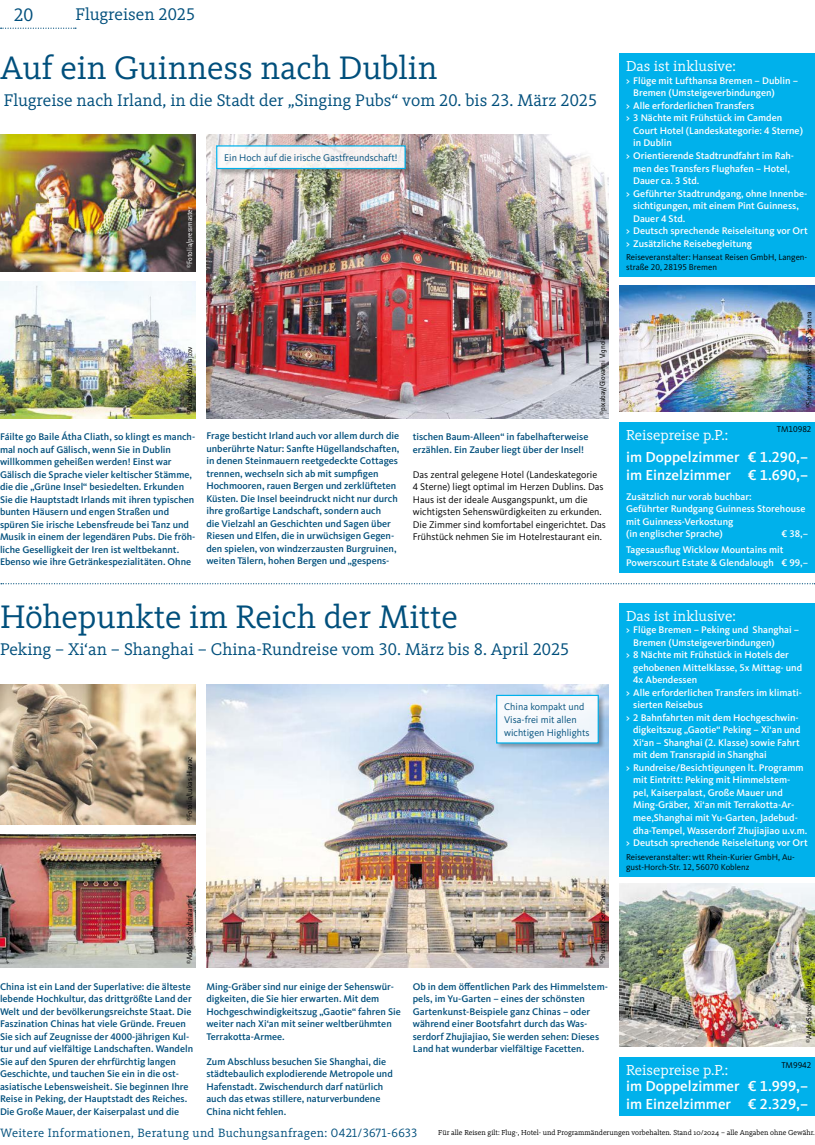
<style>
.page{position:relative;width:815px;height:1145px;background:#fff}
.page>*{position:absolute;margin:0;border:0;box-sizing:border-box;transform-origin:0 0}
.t1{font:33.75px "Kievit Slab OT";color:#004f7c}
.t2{font:18.75px "Kievit Slab OT";color:#004f7c}
.t3{font:17.5px "Kievit Slab OT";color:#004f7c}
.t4{font:500 15px/17.5px "Kievit OT";color:#fff}
.t5{font:15px "Kievit Slab OT";color:#fff}
.t6{font:12.5px "Kievit Slab OT";letter-spacing:.03em;color:#004f7c}
.t7{font:500 10px/12.5px "Kievit OT";color:#004f7c}
.t8{font:500 10px/12.5px "Kievit OT";color:#fff}
.t9{font:10px/12.5px "Kievit OT";color:#000}
.t10{font:10px/12.5px "Kievit OT";color:#004f7c}
.t11{font:8.75px/10px "Kievit OT";color:#000}
.t12{font:7.5px "Rotis Sans Serif";color:#000}
.t13{font:7.5px "Kievit Slab OT";color:#000}
.t14{font:7.5px "Rotis Sans Serif";color:#fff}
</style>
<div class="page">
<svg style="left:1px;top:28px;width:75px;height:1px"></svg>
<div style="left:619px;top:53px;width:196px;height:224px;background:#00b1eb"></div>
<div style="left:619px;top:602px;width:196px;height:274px;background:#00b1eb"></div>
<div style="left:619px;top:421px;width:196px;height:151px;background:#00b1eb"></div>
<svg style="left:1px;top:583px;width:814px;height:1px"></svg>
<img style="left:0;top:135px;width:196px;height:136px">
<img style="left:0;top:684px;width:196px;height:140px">
<img style="left:0;top:282px;width:196px;height:136px">
<img style="left:0;top:834px;width:196px;height:133px">
<img style="left:206px;top:135px;width:403px;height:283px">
<img style="left:206px;top:684px;width:403px;height:283px">
<img style="left:619px;top:285px;width:196px;height:127px">
<div style="left:216px;top:146px;width:196px;height:30px;background:#000;opacity:.35"></div>
<div style="left:217px;top:146px;width:188px;height:22px;background:#f9f4f3"></div>
<div style="left:216px;top:145px;width:190px;height:24px;border:1px solid #00b1eb"></div>
<div style="left:496px;top:695px;width:109px;height:55px;background:#000;opacity:.35"></div>
<div style="left:497px;top:695px;width:101px;height:48px;background:#f3f8fc"></div>
<div style="left:496px;top:694px;width:103px;height:49px;border:1px solid #00b1eb"></div>
<div style="left:619px;top:1056px;width:196px;height:59px;background:#00b1eb"></div>
<img style="left:619px;top:883px;width:196px;height:163px">
<h2 class="t2" style="left:14px;top:4px;width:21px">20</h2>
<h3 class="t3" style="left:76px;top:5px;width:121px">Flugreisen 2025</h3>
<h1 class="t1" style="left:0;top:48px;width:439px">Auf ein Guinness nach Dublin</h1>
<h3 class="t3" style="left:4px;top:90px;width:595px">Flugreise nach Irland, in die Stadt der „Singing Pubs“ vom 20. bis 23. März 2025</h3>
<p class="t14" style="left:185px;top:268px;width:62px;rotate:-90deg">©Fotolia/pressmaster</p>
<p class="t10" style="left:224px;top:152px;width:175px">Ein Hoch auf die irische Gastfreundschaft!</p>
<p class="t12" style="left:185px;top:415px;width:70px;rotate:-90deg">©AdobeStock/dudlajzov</p>
<p class="t12" style="left:598px;top:415px;width:80px;rotate:-90deg">©pixabay/Giovanni Vignola</p>
<p class="t7" style="left:0;top:430px;width:197px">Fáilte go Baile Átha Cliath, so klingt es manch&shy;mal noch auf Gälisch, wenn Sie in Dublin willkommen geheißen werden! Einst war Gälisch die Sprache vieler keltischer Stämme, die die „Grüne Insel“ besiedelten. Erkunden Sie die Hauptstadt Irlands mit ihren typischen bunten Häusern und engen Straßen und spüren Sie irische Lebensfreude bei Tanz und Musik in einem der legendären Pubs. Die fröh&shy;liche Geselligkeit der Iren ist weltbekannt.<br>Ebenso wie ihre Getränkespezialitäten. Ohne</p>
<p class="t7" style="left:206px;top:429px;width:194px">Frage besticht Irland auch vor allem durch die unberührte Natur: Sanfte Hügellandschaften, in denen Steinmauern reetgedeckte Cottages trennen, wechseln sich ab mit sumpfigen Hochmooren, rauen Bergen und zerklüfteten Küsten. Die Insel beeindruckt nicht nur durch ihre großartige Landschaft, sondern auch<br>die Vielzahl an Geschichten und Sagen über Riesen und Elfen, die in urwüchsigen Gegen&shy;den spielen, von windzerzausten Burgruinen, weiten Tälern, hohen Bergen und „gespens-</p>
<p class="t7" style="left:413px;top:430px;width:177px">tischen Baum-Alleen“ in fabelhafterweise erzählen. Ein Zauber liegt über der Insel!</p>
<p class="t9" style="left:413px;top:468px;width:195px">Das zentral gelegene Hotel (Landeskategorie<br>4 Sterne) liegt optimal im Herzen Dublins. Das Haus ist der ideale Ausgangspunkt, um die wichtigsten Sehenswürdigkeiten zu erkunden.<br>Die Zimmer sind komfortabel eingerichtet. Das Frühstück nehmen Sie im Hotelrestaurant ein.</p>
<h1 class="t1" style="left:0;top:597px;width:459px">Höhepunkte im Reich der Mitte</h1>
<h3 class="t3" style="left:0;top:639px;width:571px">Peking – Xi‘an – Shanghai – China-Rundreise vom 30. März bis 8. April 2025</h3>
<p class="t12" style="left:185px;top:820px;width:65px;rotate:-90deg">©Fotolia/Lukas Hlavac</p>
<p class="t10" style="left:504px;top:701px;width:87px">China kompakt und<br>Visa-frei mit allen wichtigen Highlights</p>
<p class="t12" style="left:185px;top:964px;width:70px;rotate:-90deg">©AdobeStock/trialartinf</p>
<p class="t12" style="left:598px;top:964px;width:81px;rotate:-90deg">©Shutterstock/Sean Pavone</p>
<p class="t7" style="left:0;top:980px;width:195px">China ist ein Land der Superlative: die älteste lebende Hochkultur, das drittgrößte Land der Welt und der bevölkerungsreichste Staat. Die Faszination Chinas hat viele Gründe. Freuen Sie sich auf Zeugnisse der 4000-jährigen Kul&shy;tur und auf vielfältige Landschaften. Wandeln Sie auf den Spuren der ehrfürchtig langen Geschichte, und tauchen Sie ein in die ost&shy;asiatische Lebensweisheit. Sie beginnen Ihre Reise in Peking, der Hauptstadt des Reiches.<br>Die Große Mauer, der Kaiserpalast und die</p>
<p class="t7" style="left:206px;top:980px;width:196px">Ming-Gräber sind nur einige der Sehenswür&shy;digkeiten, die Sie hier erwarten. Mit dem Hochgeschwindigkeitszug „Gaotie“ fahren Sie weiter nach Xi‘an mit seiner weltberühmten Terrakotta-Armee.</p>
<p class="t7" style="left:206px;top:1055px;width:188px">Zum Abschluss besuchen Sie Shanghai, die städtebaulich explodierende Metropole und Hafenstadt. Zwischendurch darf natürlich auch das etwas stillere, naturverbundene China nicht fehlen.</p>
<p class="t7" style="left:413px;top:980px;width:197px">Ob in dem öffentlichen Park des Himmelstem&shy;pels, im Yu-Garten – eines der schönsten Gartenkunst-Beispiele ganz Chinas – oder während einer Bootsfahrt durch das Was&shy;serdorf Zhujiajiao, Sie werden sehen: Dieses Land hat wunderbar vielfältige Facetten.</p>
<h3 class="t5" style="left:626px;top:58px;width:111px">Das ist inklusive:</h3>
<p class="t8" style="left:626px;top:74px;width:173px">&gt; Flüge mit Lufthansa Bremen – Dublin –</p>
<p class="t8" style="left:633px;top:87px;width:143px">Bremen (Umsteigeverbindungen)</p>
<p class="t8" style="left:626px;top:99px;width:130px">&gt; Alle erforderlichen Transfers</p>
<p class="t8" style="left:626px;top:112px;width:158px">&gt; 3 Nächte mit Frühstück im Camden</p>
<p class="t8" style="left:633px;top:124px;width:171px">Court Hotel (Landeskategorie: 4 Sterne)</p>
<p class="t8" style="left:633px;top:137px;width:40px">in Dublin</p>
<p class="t8" style="left:626px;top:149px;width:170px">&gt; Orientierende Stadtrundfahrt im Rah-</p>
<p class="t8" style="left:633px;top:162px;width:158px">men des Transfers Flughafen – Hotel,</p>
<p class="t8" style="left:633px;top:174px;width:68px">Dauer ca. 3 Std.</p>
<p class="t8" style="left:626px;top:187px;width:183px">&gt; Geführter Stadtrundgang, ohne Innenbe-</p>
<p class="t8" style="left:633px;top:199px;width:167px">sichtigungen, mit einem Pint Guinness,</p>
<p class="t8" style="left:633px;top:212px;width:54px">Dauer 4 Std.</p>
<p class="t8" style="left:626px;top:224px;width:183px">&gt; Deutsch sprechende Reiseleitung vor Ort</p>
<p class="t8" style="left:626px;top:237px;width:128px">&gt; Zusätzliche Reisebegleitung</p>
<p class="t11" style="left:626px;top:252px;width:183px">Reiseveranstalter: Hanseat Reisen GmbH, Langen&shy;straße 20, 28195 Bremen</p>
<p class="t12" style="left:804px;top:408px;width:99px;rotate:-90deg">©Shutterstock/Francesco Scatena</p>
<p class="t11" style="left:777px;top:424px;width:36px">TM10982</p>
<h3 class="t5" style="left:626px;top:426px;width:104px">Reisepreise p.P.:</h3>
<h3 class="t4" style="left:626px;top:449px;width:184px">im Doppelzimmer € 1.290,– im Einzelzimmer € 1.690,–</h3>
<p class="t8" style="left:626px;top:490px;width:181px">Zusätzlich nur vorab buchbar:<br>Geführter Rundgang Guinness Storehouse mit Guinness-Verkostung<br>(in englischer Sprache)</p>
<p class="t8" style="left:626px;top:526px;width:184px;line-height:16px;text-indent:155px">€ 38,–<br>Tagesausflug Wicklow Mountains mit</p>
<p class="t8" style="left:626px;top:556px;width:184px">Powerscourt Estate &amp; Glendalough € 99,–</p>
<h3 class="t5" style="left:626px;top:607px;width:111px">Das ist inklusive:</h3>
<p class="t8" style="left:626px;top:624px;width:175px">&gt; Flüge Bremen – Peking und Shanghai –</p>
<p class="t8" style="left:633px;top:636px;width:143px">Bremen (Umsteigeverbindungen)</p>
<p class="t8" style="left:626px;top:649px;width:164px">&gt; 8 Nächte mit Frühstück in Hotels der</p>
<p class="t8" style="left:633px;top:661px;width:170px">gehobenen Mittelklasse, 5x Mittag- und</p>
<p class="t8" style="left:633px;top:674px;width:66px">4x Abendessen</p>
<p class="t8" style="left:626px;top:686px;width:177px">&gt; Alle erforderlichen Transfers im klimati-</p>
<p class="t8" style="left:633px;top:699px;width:71px">sierten Reisebus</p>
<p class="t8" style="left:626px;top:711px;width:174px">&gt; 2 Bahnfahrten mit dem Hochgeschwin-</p>
<p class="t8" style="left:633px;top:724px;width:169px">digkeitszug „Gaotie“ Peking – Xi‘an und</p>
<p class="t8" style="left:633px;top:736px;width:168px">Xi‘an – Shanghai (2. Klasse) sowie Fahrt</p>
<p class="t8" style="left:633px;top:749px;width:135px">mit dem Transrapid in Shanghai</p>
<p class="t8" style="left:626px;top:761px;width:179px">&gt; Rundreise/Besichtigungen lt. Programm</p>
<p class="t8" style="left:633px;top:774px;width:159px">mit Eintritt: Peking mit Himmelstem-</p>
<p class="t8" style="left:633px;top:786px;width:151px">pel, Kaiserpalast, Große Mauer und</p>
<p class="t8" style="left:633px;top:799px;width:163px">Ming-Gräber, Xi‘an mit Terrakotta-Ar-</p>
<p class="t8" style="left:633px;top:811px;width:166px">mee,Shanghai mit Yu-Garten, Jadebud-</p>
<p class="t8" style="left:633px;top:824px;width:176px">dha-Tempel, Wasserdorf Zhujiajiao u.v.m.</p>
<p class="t8" style="left:626px;top:836px;width:183px">&gt; Deutsch sprechende Reiseleitung vor Ort</p>
<p class="t11" style="left:626px;top:851px;width:170px">Reiseveranstalter: wtt Rhein-Kurier GmbH, Au&shy;gust-Horch-Str. 12, 56070 Koblenz</p>
<p class="t12" style="left:804px;top:1042px;width:66px;rotate:-90deg">©AdobeStock/Maridav</p>
<p class="t11" style="left:781px;top:1059px;width:32px">TM9942</p>
<h3 class="t5" style="left:626px;top:1061px;width:104px">Reisepreise p.P.:</h3>
<h3 class="t4" style="left:626px;top:1077px;width:184px">im Doppelzimmer € 1.999,– im Einzelzimmer € 2.329,–</h3>
<p class="t6" style="left:0;top:1125px;width:419px">Weitere Informationen, Beratung und Buchungsanfragen: 0421/3671-6633</p>
<p class="t13" style="left:438px;top:1128px;width:378px">Für alle Reisen gilt: Flug-, Hotel- und Programmänderungen vorbehalten. Stand 10/2024 – alle Angaben ohne Gewähr.</p>
</div>
